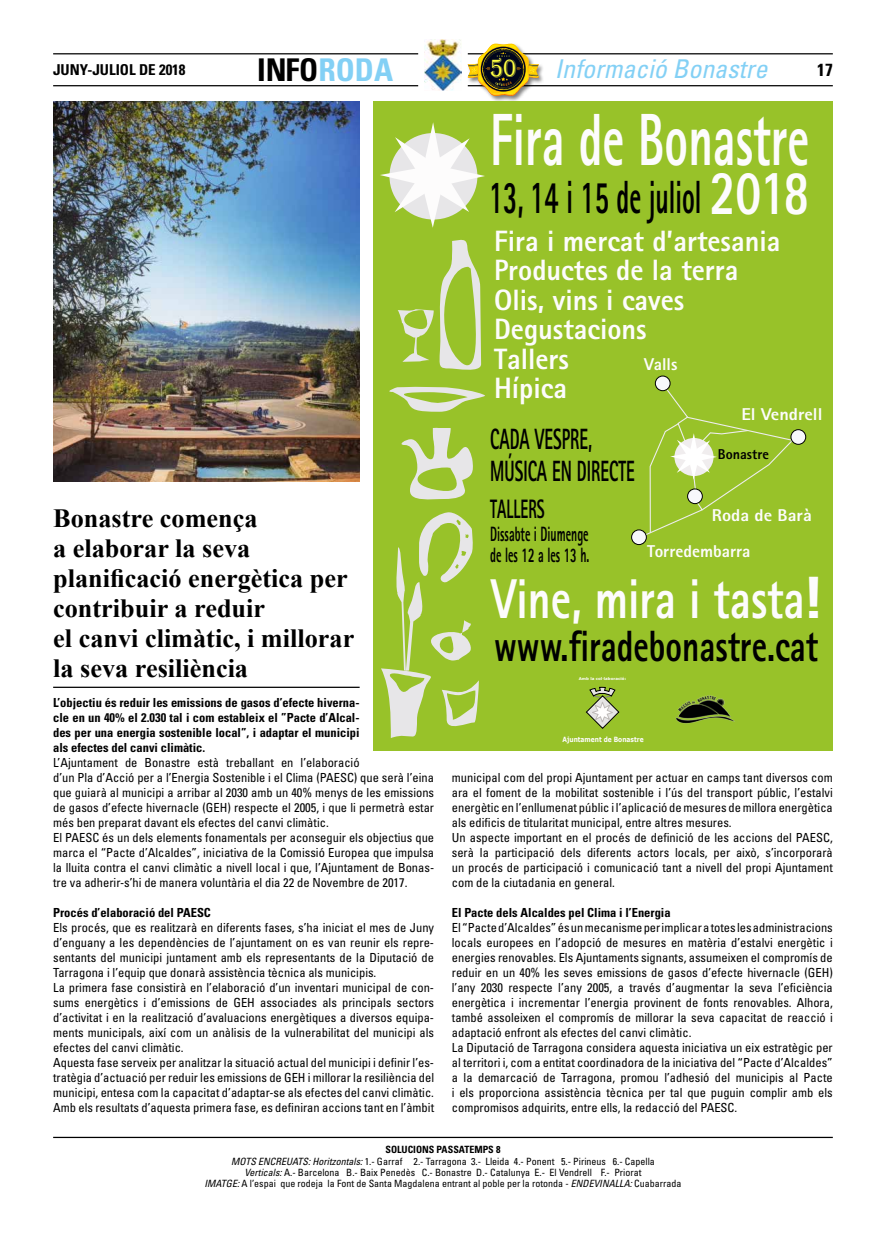
<style>
.page{position:relative;width:886px;height:1241px;background:#fff}
.page>*{position:absolute;margin:0;border:0;box-sizing:border-box;transform-origin:0 0}
.t1{font:800 74px "Rotis Sans Serif";color:#fdfcfc;scale:.64 1}
.t2{font:800 63.38px "Rotis Sans Serif";color:#fdfcfc;scale:.73 1}
.t3{font:800 56.12px "Rotis Sans Serif";color:#fdfcfc;scale:.78 1}
.t4{font:800 46.62px "Rotis Sans Serif";color:#000;scale:.55 1}
.t5{font:800 43.75px "Rotis Sans Serif";color:#000;scale:.76 1}
.t6{font:700 condensed 31.25px "Univers";color:#000}
.t7{font:800 29.38px/29.4px "Rotis Sans Serif";color:#fdfcfc;scale:.96 1}
.t8{font:800 29.38px/32.5px "Rotis Sans Serif";color:#000;scale:.57 1}
.t9{font:800 26.62px "Rotis Sans Serif";color:#000;scale:.57 1}
.t10{font:700 26.25px/30px "Times New Roman";color:#000}
.t11{font:26.12px "Algerian";color:#ffff42;scale:.86 1}
.t12{font:italic condensed 25.88px "Univers";color:#83d0f5}
.t13{font:800 20.75px/20.2px "Rotis Sans Serif";color:#000;scale:.57 1}
.t14{font:700 condensed 17.5px "Univers";color:#000}
.t15{font:800 17.12px "Rotis Sans Serif";color:#fdfcfc;scale:1.07 1}
.t16{font:800 17.12px "Rotis Sans Serif";color:#fdfcfc}
.t17{font:700 condensed 15px "Univers";color:#000}
.t18{font:800 14.25px "Rotis Sans Serif";color:#000}
.t19{font:condensed 12.5px/15px "Univers";color:#000}
.t20{font:700 condensed 12.5px/15px "Univers";color:#000;text-align:justify}
.t21{font:condensed 10px/11.2px "Univers";color:#000;text-align:center}
.t22{font:700 7.12px "Verdana";color:#fdfcfc;scale:.83 1}
.t23{font:700 3.88px "Verdana";color:#fdfcfc;scale:1.06 1}
.s1{color:#83d0f5}
.s2{font-size:63.62px;color:#fdfcfc}
.s3{font-family:"Verdana";font-weight:700}
.s4{font-weight:700}
.s5{font-style:italic}
</style>
<div class="page">
<img style="left:424px;top:40px;width:37px;height:50px">
<hr style="left:468px;top:53px;width:365px;height:1px;background:#000">
<hr style="left:468px;top:85px;width:365px;height:1px;background:#000">
<hr style="left:53px;top:53px;width:365px;height:1px;background:#000">
<hr style="left:53px;top:85px;width:365px;height:1px;background:#000">
<div style="left:467px;top:42px;width:78px;height:60px;background:#000;opacity:.5"></div>
<img style="left:53px;top:101px;width:307px;height:380px">
<div style="left:374px;top:101px;width:459px;height:649px;background:#98c229"></div>
<svg style="left:380px;top:122px;width:105px;height:106px"></svg>
<svg style="left:397px;top:427px;width:77px;height:75px;background:#b6cf73"></svg>
<svg style="left:383px;top:237px;width:106px;height:174px;background:#a7c94e"></svg>
<svg style="left:381px;top:511px;width:98px;height:237px;background:#aaca56"></svg>
<svg style="left:586px;top:687px;width:33px;height:41px"></svg>
<img style="left:630px;top:650px;width:127px;height:90px">
<svg style="left:639px;top:387px;width:157px;height:151px;background:#9ec538"></svg>
<div style="left:631px;top:530px;width:15px;height:14px;background:#f7f8fb;border-radius:50%"></div>
<div style="left:631px;top:529px;width:15px;height:15px;border:1px solid #000;border-radius:50%"></div>
<div style="left:655px;top:376px;width:15px;height:14px;background:#f7f8fb;border-radius:50%"></div>
<div style="left:655px;top:376px;width:15px;height:14px;border:1px solid #000;border-radius:50%"></div>
<div style="left:791px;top:429px;width:15px;height:15px;background:#f7f8fb;border-radius:50%"></div>
<div style="left:791px;top:429px;width:15px;height:15px;border:1px solid #000;border-radius:50%"></div>
<div style="left:687px;top:489px;width:15px;height:14px;background:#f7f8fb;border-radius:50%"></div>
<div style="left:687px;top:489px;width:15px;height:14px;border:1px solid #000;border-radius:50%"></div>
<hr style="left:53px;top:1136px;width:780px;height:1px;background:#000">
<hr style="left:53px;top:686px;width:307px;height:1px;background:#000">
<svg style="left:468px;top:43px;width:71px;height:53px"></svg>
<h3 class="t11" style="left:490px;top:54px;width:32px">50</h3>
<p class="t17" style="left:53px;top:61px;width:134px">JUNY-JULIOL DE 2018</p>
<h3 class="t6" style="left:257px;top:51px;width:138px">INFO<span class="s1">RODA</span></h3>
<h3 class="t12" style="left:555px;top:53px;width:214px">Informació Bonastre</h3>
<h3 class="t14" style="left:817px;top:59px;width:17px">17</h3>
<h1 class="t1" style="left:490px;top:93px;width:500px">Fira de Bonastre</h1>
<h3 class="t4" style="left:489px;top:168px;width:497px">13, 14 i 15 de juliol <span class="s2">20</span></h3>
<h3 class="t7" style="left:494px;top:226px;width:300px">Fira i mercat d’artesania<br>Productes de la terra<br>Olis, vins i caves<br>Degustacions<br>Tallers<br>Hípica</h3>
<h2 class="t2" style="left:760px;top:152px;width:69px">18</h2>
<h3 class="t16" style="left:644px;top:353px;width:35px">Valls</h3>
<h3 class="t10" style="left:53px;top:502px;width:303px">Bonastre comença<br>a elaborar la seva planificació energètica per contribuir a reduir<br>el canvi climàtic, i millorar la seva resiliència</h3>
<p class="t20" style="left:53px;top:694px;width:308px">L’objectiu és reduir les emissions de gasos d’efecte hiverna&shy;cle en un 40% el 2.030 tal i com estableix el ”Pacte d’Alcal&shy;des per una energia sostenible local”, i adaptar el municipi als efectes del canvi climàtic.</p>
<p class="t19" style="left:53px;top:754px;width:382px">L’Ajuntament de Bonastre està treballant en l’elaboració<br>d’un Pla d’Acció per a l’Energia Sostenible i el Clima (PAESC) que serà l’eina que guiarà al municipi a arribar al 2030 amb un 40% menys de les emissions de gasos d’efecte hivernacle (GEH) respecte el 2005, i que li permetrà estar més ben preparat davant els efectes del canvi climàtic.<br>El PAESC és un dels elements fonamentals per aconseguir els objectius que marca el “Pacte d’Alcaldes”, iniciativa de la Comissió Europea que impulsa la lluita contra el canvi climàtic a nivell local i que, l’Ajuntament de Bonas&shy;tre va adherir-s’hi de manera voluntària el dia 22 de Novembre de 2017.</p>
<p class="t20" style="left:53px;top:904px;width:159px">Procés d’elaboració del PAESC</p>
<p class="t19" style="left:53px;top:919px;width:382px">Els procés, que es realitzarà en diferents fases, s’ha iniciat el mes de Juny d’enguany a les dependències de l’ajuntament on es van reunir els repre&shy;sentants del municipi juntament amb els representants de la Diputació de Tarragona i l’equip que donarà assistència tècnica als municipis.<br>La primera fase consistirà en l’elaboració d’un inventari municipal de con&shy;sums energètics i d’emissions de GEH associades als principals sectors d’activitat i en la realització d’avaluacions energètiques a diversos equipa&shy;ments municipals, així com un anàlisis de la vulnerabilitat del municipi als efectes del canvi climàtic.<br>Aquesta fase serveix per analitzar la situació actual del municipi i definir l’es&shy;tratègia d’actuació per reduir les emissions de GEH i millorar la resiliència del municipi, entesa com la capacitat d’adaptar-se als efectes del canvi climàtic.<br>Amb els resultats d’aquesta primera fase, es definiran accions tant en l’àmbit</p>
<h3 class="t8" style="left:490px;top:422px;width:255px">CADA VESPRE,<br>MÚSICA EN DIRECTE</h3>
<h3 class="t9" style="left:490px;top:491px;width:97px">TALLERS</h3>
<h3 class="t13" style="left:490px;top:524px;width:175px">Dissabte i Diumenge de les 12 a les 13 h.</h3>
<h3 class="t15" style="left:741px;top:403px;width:77px">El Vendrell</h3>
<p class="t18" style="left:718px;top:445px;width:53px">Bonastre</p>
<h3 class="t15" style="left:712px;top:504px;width:95px">Roda de Barà</h3>
<h3 class="t16" style="left:647px;top:540px;width:105px">Torredembarra</h3>
<h3 class="t3" style="left:491px;top:563px;width:426px">Vine, mira i tasta<span class="s3">!</span></h3>
<h3 class="t5" style="left:494px;top:617px;width:428px">www.firadebonastre.cat</h3>
<p class="t23" style="left:579px;top:676px;width:46px">Amb la col·laboració:</p>
<p class="t22" style="left:562px;top:734px;width:99px">Ajuntament de Bonastre</p>
<p class="t19" style="left:452px;top:769px;width:382px">municipal com del propi Ajuntament per actuar en camps tant diversos com ara el foment de la mobilitat sostenible i l’ús del transport públic, l’estalvi energètic en l’enllumenat públic i l’aplicació de mesures de millora energètica als edificis de titularitat municipal, entre altres mesures.<br>Un aspecte important en el procés de definició de les accions del PAESC, serà la participació dels diferents actors locals, per això, s’incorporarà un procés de participació i comunicació tant a nivell del propi Ajuntament com de la ciutadania en general.</p>
<p class="t20" style="left:452px;top:904px;width:220px">El Pacte dels Alcaldes pel Clima i l’Energia</p>
<p class="t19" style="left:452px;top:919px;width:382px">El “Pacte d’Alcaldes” és un mecanisme per implicar a totes les administracions locals europees en l’adopció de mesures en matèria d’estalvi energètic i energies renovables. Els Ajuntaments signants, assumeixen el compromís de reduir en un 40% les seves emissions de gasos d’efecte hivernacle (GEH) l’any 2030 respecte l’any 2005, a través d’augmentar la seva l’eficiència energètica i incrementar l’energia provinent de fonts renovables. Alhora, també assoleixen el compromís de millorar la seva capacitat de reacció i adaptació enfront als efectes del canvi climàtic.<br>La Diputació de Tarragona considera aquesta iniciativa un eix estratègic per al territori i, com a entitat coordinadora de la iniciativa del “Pacte d’Alcaldes” a la demarcació de Tarragona, promou l’adhesió del municipis al Pacte i els proporciona assistència tècnica per tal que puguin complir amb els compromisos adquirits, entre ells, la redacció del PAESC.</p>
<p class="t21" style="left:204px;top:1143px;width:478px"><span class="s4">SOLUCIONS PASSATEMPS 8<br></span><span class="s5">MOTS ENCREUATS: Horitzontals:</span> 1.- Garraf 2.- Tarragona 3.- Lleida 4.- Ponent 5.- Pirineus 6.- Capella<br><span class="s5">Verticals:</span> A.- Barcelona B.- Baix Penedès C.- Bonastre D.- Catalunya E.- El Vendrell F.- Priorat<br><span class="s5">IMATGE:</span> A l’espai que rodeja la Font de Santa Magdalena entrant al poble per la rotonda - <span class="s5">ENDEVINALLA:</span> Cuabarrada</p>
</div>
